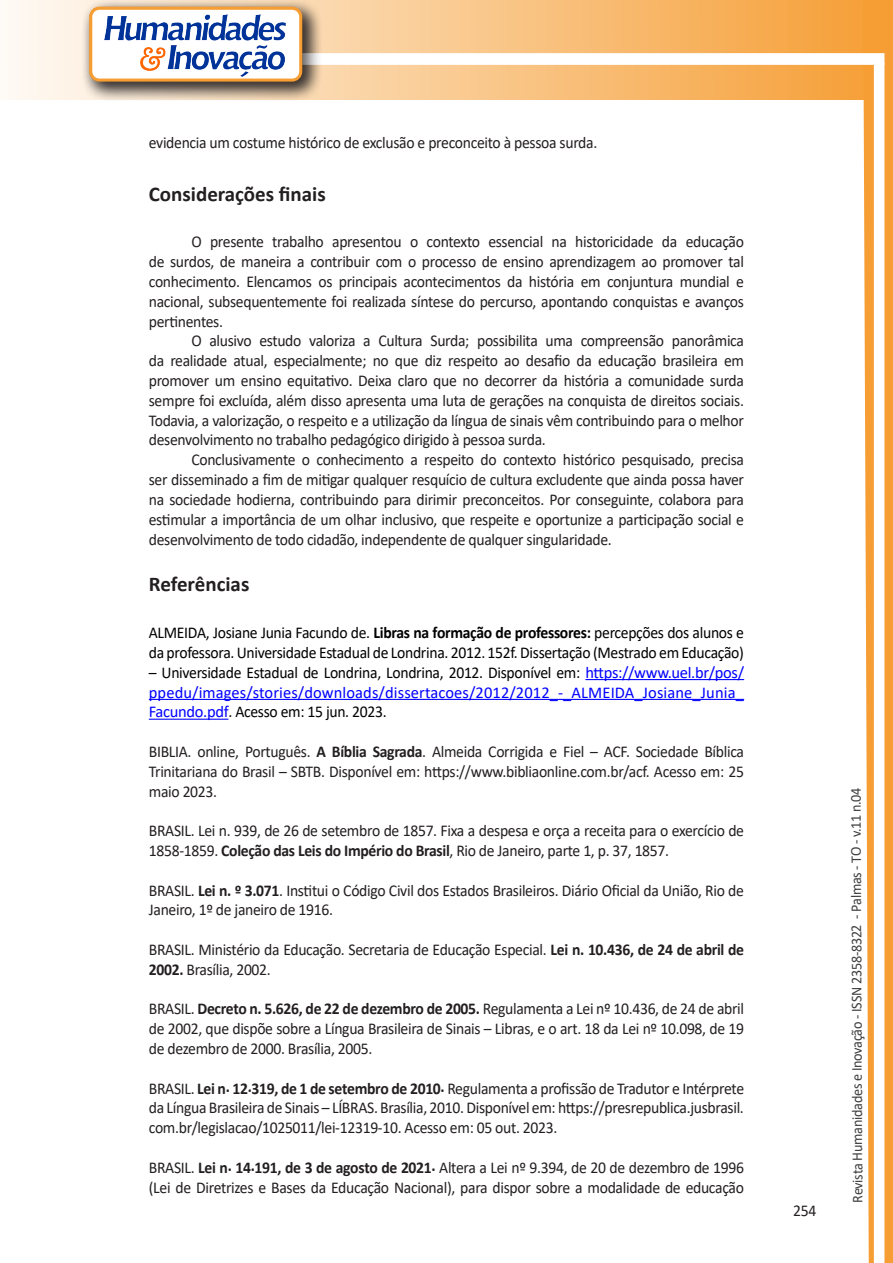
<style>
.page{position:relative;width:893px;height:1263px;background:#fff}
.page>*{position:absolute;margin:0;border:0;box-sizing:border-box;transform-origin:0 0}
.Titulo_2{font:700 21px "Calibri";color:#231f20}
.texto{font:16.5px/19.8px "Calibri";letter-spacing:-.02em;color:#231f20;text-align:justify;scale:.95 1}
.texto-2{font:16.5px/19.8px "Calibri";letter-spacing:-.015em;color:#00f;text-align:justify}
.texto-3{font:16.5px/19.8px "Calibri";letter-spacing:-.02em;color:#000;scale:.95 1}
.t1{font:15px "Calibri";letter-spacing:-.025em;color:#3e3e3f;scale:.95 1}
.s1{font-weight:700}
.s2{color:#000}
</style>
<div class="page">
<svg style="left:5px;top:0;width:858px;height:100px;background:#f9c484"></svg>
<div style="left:302px;top:53px;width:582px;height:12px;background:#fff;border:2px solid #fff"></div>
<svg style="left:863px;top:0;width:30px;height:1263px"></svg>
<div style="left:81px;top:0;width:241px;height:102px;background:#231f20;opacity:.75"></div>
<div style="left:91px;top:8px;width:210px;height:72px;background:#fff;border-radius:9px"></div>
<img style="left:104px;top:14px;width:181px;height:62px">
<div style="left:89px;top:7px;width:213px;height:75px;border:3px solid #f69e34;border-radius:9px"></div>
<hr style="left:585px;top:679px;width:159px;height:1px;background:#00f">
<hr style="left:149px;top:699px;width:595px;height:1px;background:#00f">
<hr style="left:149px;top:719px;width:79px;height:1px;background:#00f">
<p class="texto" style="left:149px;top:133px;width:474px">evidencia um costume histórico de exclusão e preconceito à pessoa surda.</p>
<p class="Titulo_2" style="left:149px;top:179px;width:178px">Considerações finais</p>
<p class="texto" style="left:149px;top:232px;width:628px;text-indent:43px">O presente trabalho apresentou o contexto essencial na historicidade da educação de surdos, de maneira a contribuir com o processo de ensino aprendizagem ao promover tal conhecimento. Elencamos os principais acontecimentos da história em conjuntura mundial e nacional, subsequentemente foi realizada síntese do percurso, apontando conquistas e avanços pertinentes.</p>
<p class="texto" style="left:149px;top:331px;width:628px;text-indent:43px">O alusivo estudo valoriza a Cultura Surda; possibilita uma compreensão panorâmica da realidade atual, especialmente; no que diz respeito ao desafio da educação brasileira em promover um ensino equitativo. Deixa claro que no decorrer da história a comunidade surda sempre foi excluída, além disso apresenta uma luta de gerações na conquista de direitos sociais.<br>Todavia, a valorização, o respeito e a utilização da língua de sinais vêm contribuindo para o melhor desenvolvimento no trabalho pedagógico dirigido à pessoa surda.</p>
<p class="texto" style="left:149px;top:449px;width:628px;text-indent:43px">Conclusivamente o conhecimento a respeito do contexto histórico pesquisado, precisa ser disseminado a fim de mitigar qualquer resquício de cultura excludente que ainda possa haver na sociedade hodierna, contribuindo para dirimir preconceitos. Por conseguinte, colabora para estimular a importância de um olhar inclusivo, que respeite e oportunize a participação social e desenvolvimento de todo cidadão, independente de qualquer singularidade.</p>
<p class="Titulo_2" style="left:149px;top:569px;width:102px">Referências</p>
<p class="texto-3" style="left:149px;top:622px;width:628px">ALMEIDA, Josiane Junia Facundo de. <span class="s1">Libras na formação de professores:</span> percepções dos alunos e da professora. Universidade Estadual de Londrina. 2012. 152f. Dissertação (Mestrado em Educação)</p>
<p class="texto-2" style="left:149px;top:662px;width:597px"><span class="s2">– Universidade Estadual de Londrina, Londrina, 2012. Disponível em:</span> https://www.uel.br/pos/ ppedu/images/stories/downloads/dissertacoes/2012/2012_-_ALMEIDA_Josiane_Junia_ Facundo.pdf<span class="s2">. Acesso em: 15 jun. 2023.</span></p>
<p class="texto" style="left:149px;top:741px;width:628px">BIBLIA. online, Português. <span class="s1">A Bíblia Sagrada</span>. Almeida Corrigida e Fiel – ACF. Sociedade Bíblica Trinitariana do Brasil – SBTB. Disponível em: https://www.bibliaonline.com.br/acf. Acesso em: 25 maio 2023.</p>
<p class="texto" style="left:149px;top:820px;width:628px">BRASIL. Lei n. 939, de 26 de setembro de 1857. Fixa a despesa e orça a receita para o exercício de<br>1858-1859. <span class="s1">Coleção das Leis do Império do Brasil</span>, Rio de Janeiro, parte 1, p. 37, 1857.</p>
<p class="texto" style="left:149px;top:880px;width:628px">BRASIL. <span class="s1">Lei n. º 3.071</span>. Institui o Código Civil dos Estados Brasileiros. Diário Oficial da União, Rio de<br>Janeiro, 1º de janeiro de 1916.</p>
<p class="texto" style="left:149px;top:939px;width:628px">BRASIL. Ministério da Educação. Secretaria de Educação Especial. <span class="s1">Lei n. 10.436, de 24 de abril de<br>2002.</span> Brasília, 2002.</p>
<p class="texto" style="left:149px;top:998px;width:628px">BRASIL. <span class="s1">Decreto n. 5.626, de 22 de dezembro de 2005.</span> Regulamenta a Lei nº 10.436, de 24 de abril de 2002, que dispõe sobre a Língua Brasileira de Sinais – Libras, e o art. 18 da Lei nº 10.098, de 19 de dezembro de 2000. Brasília, 2005.</p>
<p class="texto" style="left:149px;top:1078px;width:628px">BRASIL. <span class="s1">Lei n. 12.319, de 1 de setembro de 2010.</span> Regulamenta a profissão de Tradutor e Intérprete da Língua Brasileira de Sinais – LÍBRAS. Brasília, 2010. Disponível em: https://presrepublica.jusbrasil. com.br/legislacao/1025011/lei-12319-10. Acesso em: 05 out. 2023.</p>
<p class="texto" style="left:149px;top:1157px;width:628px">BRASIL. <span class="s1">Lei n. 14.191, de 3 de agosto de 2021.</span> Altera a Lei nº 9.394, de 20 de dezembro de 1996 (Lei de Diretrizes e Bases da Educação Nacional), para dispor sobre a modalidade de educação</p>
<p class="texto" style="left:793px;top:1200px;width:26px">254</p>
<p class="t1" style="left:846px;top:1203px;width:439px;rotate:-90deg">Revista Humanidades e Inovação - ISSN 2358-8322 - Palmas - TO - v.11 n.04</p>
</div>
